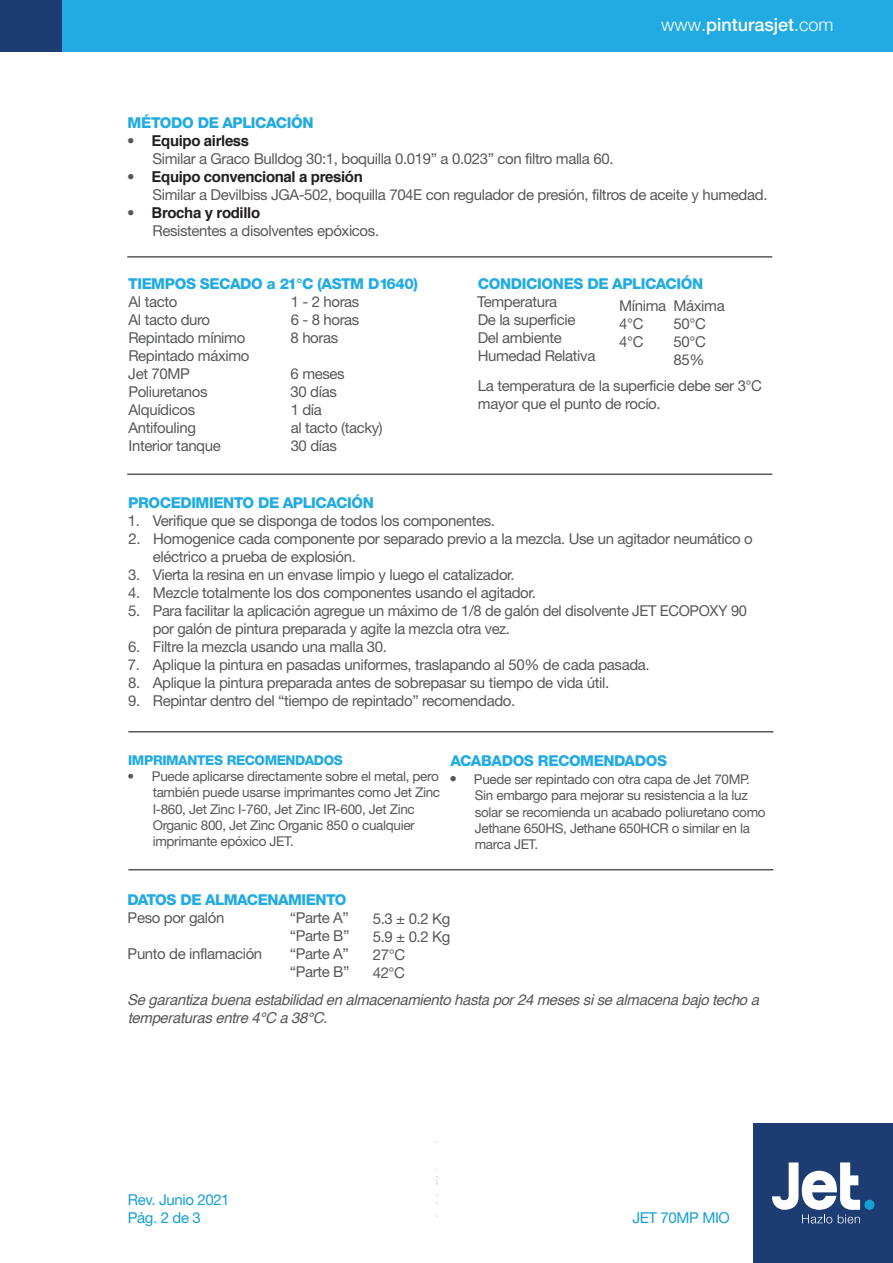
<style>
.page{position:relative;width:893px;height:1263px;background:#fff}
.page>*{position:absolute;margin:0;border:0;box-sizing:border-box;transform-origin:0 0}
.t1{font:500 18px "Helvetica Neue";color:#fff}
.t2{font:15px/18px "Helvetica Neue";letter-spacing:-.025em;color:#57585a}
.t3{font:800 15px "Helvetica Neue";letter-spacing:-.025em;color:#22abe2}
.t4{font:italic 15px/18px "Helvetica";letter-spacing:-.025em;color:#57585a}
.t5{font:700 15px "Helvetica";letter-spacing:-.025em;color:#231f20}
.t6{font:15px/18px "Helvetica Neue";letter-spacing:-.025em;color:#15a0d2}
.t7{font:13.5px/16.2px "Helvetica Neue";letter-spacing:-.025em;color:#57585a}
.t8{font:800 13.5px "Helvetica Neue";letter-spacing:-.025em;color:#22abe2}
.s1{font-weight:300}
.s2{font-family:"Helvetica Neue";font-weight:400;color:#57585a}
.s3{font-size:15px}
</style>
<div class="page">
<hr style="left:128px;top:731px;width:645px;height:1px;background:#57585a">
<hr style="left:128px;top:869px;width:645px;height:1px;background:#57585a">
<hr style="left:127px;top:473px;width:645px;height:2px;background:#57585a">
<hr style="left:127px;top:256px;width:645px;height:2px;background:#57585a">
<div style="left:753px;top:1123px;width:140px;height:140px;background:#1d3c72"></div>
<div style="left:864px;top:1200px;width:10px;height:10px;background:#15a0d2;border-radius:50%"></div>
<svg style="left:772px;top:1162px;width:88px;height:61px"></svg>
<div style="left:0;top:0;width:893px;height:52px;background:#22abe2"></div>
<div style="left:1px;top:0;width:61px;height:52px;background:#1d3c72"></div>
<p class="t1" style="left:661px;top:10px;width:174px"><span class="s1">www.</span>pinturasjet<span class="s1">.com</span></p>
<p class="t3" style="left:128px;top:114px;width:187px">MÉTODO DE APLICACIÓN</p>
<p class="t5" style="left:127px;top:128px;width:124px"><span class="s2">•</span> Equipo airless</p>
<p class="t2" style="left:152px;top:149px;width:463px">Similar a Graco Bulldog 30:1, boquilla 0.019” a 0.023” con filtro malla 60.</p>
<p class="t5" style="left:127px;top:164px;width:237px"><span class="s2">•</span> Equipo convencional a presión</p>
<p class="t2" style="left:152px;top:185px;width:616px">Similar a Devilbiss JGA-502, boquilla 704E con regulador de presión, filtros de aceite y humedad.</p>
<p class="t5" style="left:127px;top:200px;width:134px"><span class="s2">•</span> Brocha y rodillo</p>
<p class="t2" style="left:152px;top:221px;width:228px">Resistentes a disolventes epóxicos.</p>
<p class="t3" style="left:128px;top:274px;width:291px">TIEMPOS SECADO a 21°C (ASTM D1640)</p>
<p class="t2" style="left:129px;top:292px;width:50px">Al tacto</p>
<p class="t2" style="left:291px;top:292px;width:70px">1 - 2 horas</p>
<p class="t2" style="left:129px;top:310px;width:83px">Al tacto duro</p>
<p class="t2" style="left:291px;top:310px;width:70px">6 - 8 horas</p>
<p class="t2" style="left:128px;top:328px;width:118px">Repintado mínimo</p>
<p class="t2" style="left:291px;top:328px;width:49px">8 horas</p>
<p class="t2" style="left:128px;top:346px;width:123px">Repintado máximo<br>Jet 70MP</p>
<p class="t2" style="left:291px;top:364px;width:56px">6 meses</p>
<p class="t2" style="left:128px;top:382px;width:81px">Poliuretanos</p>
<p class="t2" style="left:291px;top:382px;width:48px">30 días</p>
<p class="t2" style="left:129px;top:400px;width:68px">Alquídicos</p>
<p class="t2" style="left:291px;top:400px;width:33px">1 día</p>
<p class="t2" style="left:129px;top:418px;width:69px">Antifouling</p>
<p class="t2" style="left:291px;top:418px;width:94px">al tacto (tacky)</p>
<p class="t2" style="left:129px;top:436px;width:94px">Interior tanque</p>
<p class="t2" style="left:291px;top:436px;width:48px">30 días</p>
<p class="t3" style="left:478px;top:274px;width:227px">CONDICIONES DE APLICACIÓN</p>
<p class="t2" style="left:477px;top:292px;width:120px">Temperatura<br>De la superficie<br>Del ambiente<br>Humedad Relativa</p>
<p class="t2" style="left:619px;top:296px;width:107px">Mínima Máxima<br>4°C</p>
<p class="t2" style="left:673px;top:314px;width:34px">50°C</p>
<p class="t2" style="left:619px;top:332px;width:26px">4°C</p>
<p class="t2" style="left:673px;top:332px;width:34px">50°C<br>85%</p>
<p class="t2" style="left:478px;top:376px;width:286px">La temperatura de la superficie debe ser 3°C mayor que el punto de rocío.</p>
<p class="t3" style="left:128px;top:494px;width:247px">PROCEDIMIENTO DE APLICACIÓN</p>
<p class="t2" style="left:128px;top:512px;width:369px">1. Verifique que se disponga de todos los componentes.</p>
<p class="t2" style="left:153px;top:530px;width:601px;text-indent:-24px">2. Homogenice cada componente por separado previo a la mezcla. Use un agitador neumático o eléctrico a prueba de explosión.</p>
<p class="t2" style="left:128px;top:566px;width:388px">3. Vierta la resina en un envase limpio y luego el catalizador.</p>
<p class="t2" style="left:128px;top:584px;width:409px">4. Mezcle totalmente los dos componentes usando el agitador.</p>
<p class="t2" style="left:153px;top:602px;width:596px;text-indent:-25px">5. Para facilitar la aplicación agregue un máximo de 1/8 de galón del disolvente JET ECOPOXY 90 por galón de pintura preparada y agite la mezcla otra vez.</p>
<p class="t2" style="left:128px;top:638px;width:260px">6. Filtre la mezcla usando una malla 30.</p>
<p class="t2" style="left:128px;top:656px;width:523px">7. Aplique la pintura en pasadas uniformes, traslapando al 50% de cada pasada.</p>
<p class="t2" style="left:128px;top:674px;width:482px">8. Aplique la pintura preparada antes de sobrepasar su tiempo de vida útil.</p>
<p class="t2" style="left:128px;top:692px;width:389px">9. Repintar dentro del “tiempo de repintado” recomendado.</p>
<p class="t8" style="left:128px;top:752px;width:216px">IMPRIMANTES RECOMENDADOS</p>
<p class="t7" style="left:153px;top:768px;width:289px;text-indent:-25px">• Puede aplicarse directamente sobre el metal, pero también puede usarse imprimantes como Jet Zinc I-860, Jet Zinc I-760, Jet Zinc IR-600, Jet Zinc Organic 800, Jet Zinc Organic 850 o cualquier imprimante epóxico JET.</p>
<p class="t3" style="left:450px;top:752px;width:218px">ACABADOS RECOMENDADOS</p>
<p class="t7" style="left:475px;top:771px;width:292px;text-indent:-25px"><span class="s3">•</span> Puede ser repintado con otra capa de Jet 70MP.<br>Sin embargo para mejorar su resistencia a la luz solar se recomienda un acabado poliuretano como Jethane 650HS, Jethane 650HCR o similar en la marca JET.</p>
<p class="t3" style="left:127px;top:891px;width:221px">DATOS DE ALMACENAMIENTO</p>
<p class="t2" style="left:128px;top:909px;width:98px">Peso por galón</p>
<p class="t2" style="left:128px;top:945px;width:136px">Punto de inflamación</p>
<p class="t4" style="left:127px;top:991px;width:633px">Se garantiza buena estabilidad en almacenamiento hasta por 24 meses si se almacena bajo techo a temperaturas entre 4°C a 38°C.</p>
<p class="t2" style="left:290px;top:909px;width:61px;text-align:justify">“Parte A” “Parte B” “Parte A” “Parte B”</p>
<p class="t2" style="left:373px;top:909px;width:79px">5.3 ± 0.2 Kg<br>5.9 ± 0.2 Kg<br>27°C<br>42°C</p>
<p class="t6" style="left:128px;top:1191px;width:103px">Rev. Junio 2021<br>Pág. 2 de 3</p>
<p class="t6" style="left:632px;top:1209px;width:99px">JET 70MP MIO</p>
</div>
